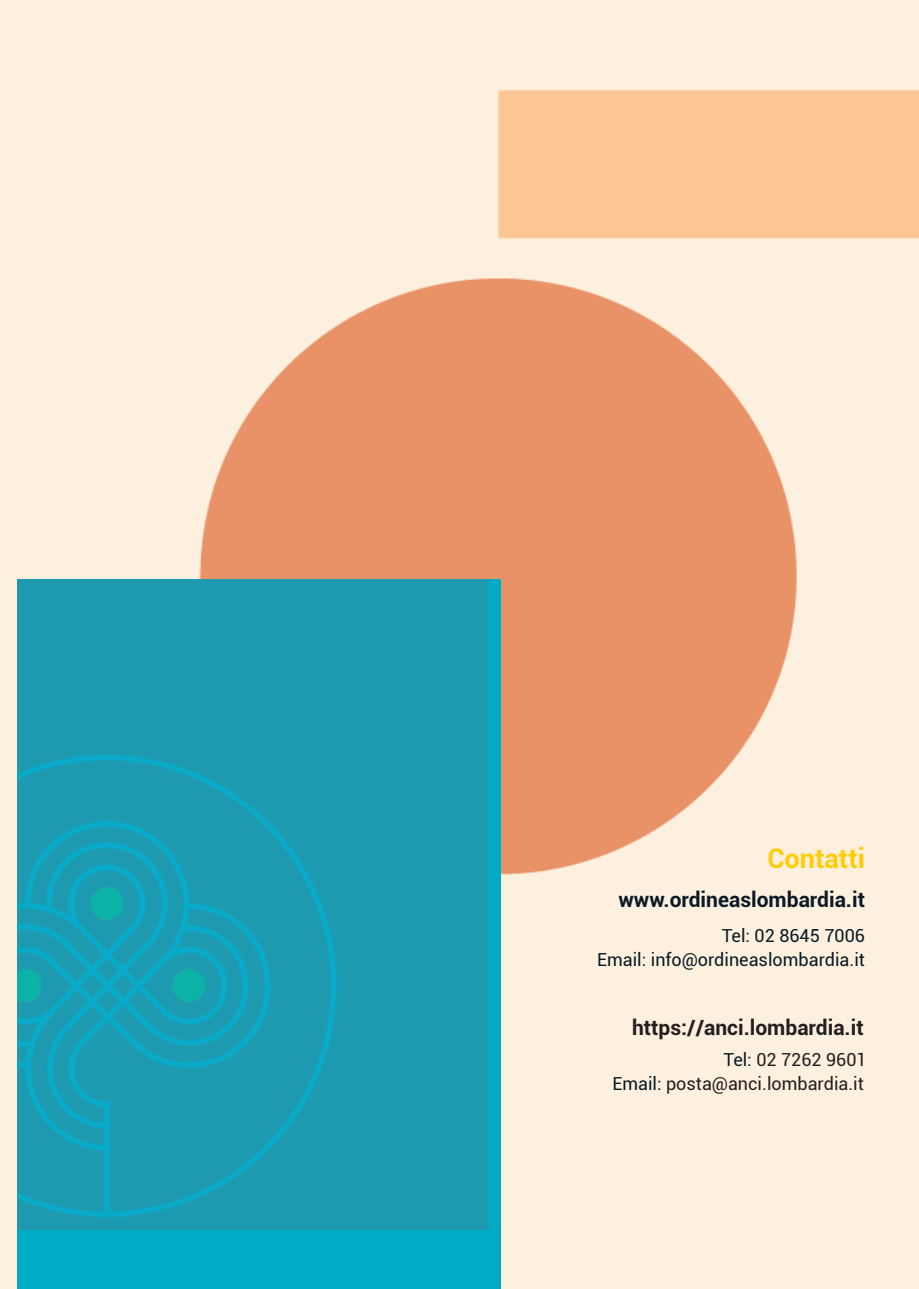
<style>
.page{position:relative;width:919px;height:1289px;background:#fff}
.page>*{position:absolute;margin:0;border:0;box-sizing:border-box;transform-origin:0 0}
.t1{font:700 27px "Roboto";color:#fecd08}
.t2{font:700 21px "Roboto";color:#231f20}
.t3{font:700 21px "Roboto";color:#0b1a27}
.t4{font:18px "Roboto";color:#091a25}
.t5{font:18px "Roboto";color:#231f20}
.s1{color:#091a25}
</style>
<div class="page">
<img style="left:0;top:0;width:918px;height:1288px">
<div style="left:17px;top:579px;width:484px;height:709px;background:#00abc5"></div>
<img style="left:17px;top:579px;width:471px;height:650px">
<h1 class="t1" style="left:767px;top:839px;width:99px">Contatti</h1>
<p class="t3" style="left:618px;top:884px;width:248px">www.ordineaslombardia.it</p>
<p class="t4" style="left:721px;top:922px;width:145px">Tel: 02 8645 7006</p>
<p class="t4" style="left:597px;top:947px;width:269px">Email: info@ordineaslombardia.it</p>
<p class="t2" style="left:632px;top:1012px;width:233px">https://anci.lombardia.it</p>
<p class="t5" style="left:723px;top:1046px;width:145px"><span class="s1">Tel:</span> 02 7262 9601</p>
<p class="t5" style="left:612px;top:1071px;width:253px"><span class="s1">Email:</span> posta@anci.lombardia.it</p>
</div>
